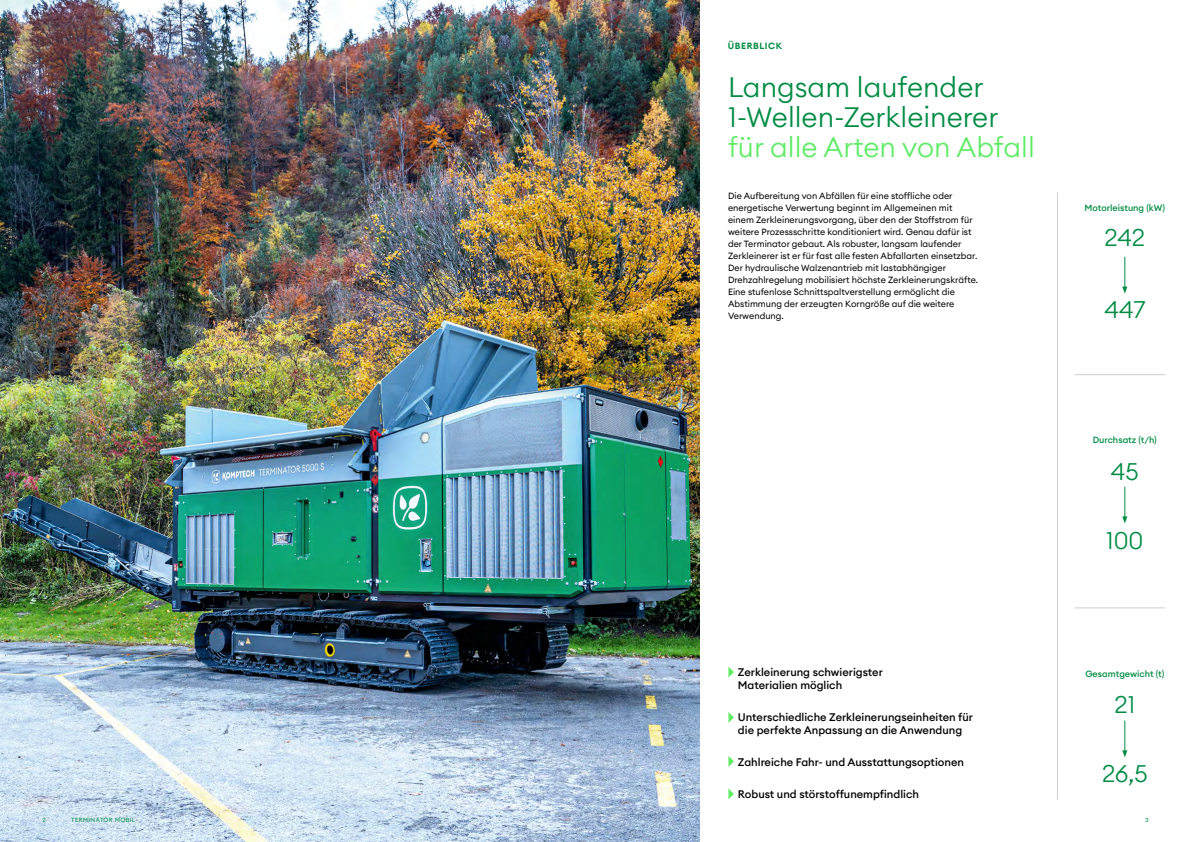
<style>
.page{position:relative;width:1191px;height:842px;background:#fff}
.page>*{position:absolute;margin:0;border:0;box-sizing:border-box;transform-origin:0 0}
.t1{font:300 28px/30px "Euclid Circular A";color:#008c44}
.t2{font:300 28px "Euclid Circular A";color:#5fec65}
.t3{font:300 24px "Euclid Circular A";color:#008c44}
.t4{font:500 11px/13px "Euclid Circular A";color:#000}
.t5{font:9px/12px "Euclid Circular A";color:#000}
.t6{font:500 9px "Euclid Circular A";color:#008c44}
.t7{font:600 9px "Euclid Circular A";letter-spacing:.06em;color:#008c44}
.t8{font:6px "Euclid Circular A";letter-spacing:.06em;color:#008c44}
</style>
<div class="page">
<img style="left:0;top:0;width:699px;height:842px">
<hr style="left:595px;top:782px;width:596px;height:1px;background:#000">
<hr style="left:0;top:775px;width:595px;height:1px;background:#008c44">
<svg style="left:728px;top:712px;width:6px;height:11px"></svg>
<svg style="left:728px;top:756px;width:6px;height:11px"></svg>
<svg style="left:728px;top:666px;width:6px;height:11px"></svg>
<svg style="left:728px;top:788px;width:6px;height:11px"></svg>
<hr style="left:1074px;top:374px;width:91px;height:1px;background:#cdcfd0">
<hr style="left:1074px;top:608px;width:91px;height:1px;background:#cdcfd0">
<hr style="left:1057px;top:193px;width:1px;height:606px;background:#cdcfd0">
<hr style="left:1124px;top:257px;width:1px;height:31px;background:#008c44">
<svg style="left:1122px;top:287px;width:5px;height:7px"></svg>
<hr style="left:1124px;top:487px;width:1px;height:31px;background:#008c44">
<svg style="left:1122px;top:516px;width:5px;height:7px"></svg>
<hr style="left:1124px;top:720px;width:1px;height:32px;background:#008c44">
<svg style="left:1122px;top:750px;width:5px;height:7px"></svg>
<p class="t7" style="left:728px;top:40px;width:56px">ÜBERBLICK</p>
<h1 class="t1" style="left:728px;top:71px;width:272px">Langsam laufender<br>1-Wellen-Zerkleinerer</h1>
<h1 class="t2" style="left:728px;top:128px;width:308px">für alle Arten von Abfall</h1>
<p class="t5" style="left:728px;top:190px;width:252px">Die Aufbereitung von Abfällen für eine stoffliche oder energetische Verwertung beginnt im Allgemeinen mit einem Zerkleinerungsvorgang, über den der Stoffstrom für weitere Prozessschritte konditioniert wird. Genau dafür ist der Terminator gebaut. Als robuster, langsam laufender Zerkleinerer ist er für fast alle festen Abfallarten einsetzbar.<br>Der hydraulische Walzenantrieb mit lastabhängiger Drehzahlregelung mobilisiert höchste Zerkleinerungskräfte.<br>Eine stufenlose Schnittspaltverstellung ermöglicht die Abstimmung der erzeugten Korngröße auf die weitere Verwendung.</p>
<p class="t4" style="left:738px;top:666px;width:146px">Zerkleinerung schwierigster<br>Materialien möglich</p>
<p class="t4" style="left:738px;top:711px;width:236px">Unterschiedliche Zerkleinerungseinheiten für die perfekte Anpassung an die Anwendung</p>
<p class="t4" style="left:738px;top:756px;width:227px">Zahlreiche Fahr- und Ausstattungsoptionen</p>
<p class="t4" style="left:738px;top:788px;width:182px">Robust und störstoffunempfindlich</p>
<p class="t6" style="left:1084px;top:202px;width:82px">Motorleistung (kW)</p>
<h2 class="t3" style="left:1104px;top:222px;width:42px">242</h2>
<h2 class="t3" style="left:1104px;top:294px;width:42px">447</h2>
<p class="t6" style="left:1092px;top:434px;width:66px">Durchsatz (t/h)</p>
<h2 class="t3" style="left:1110px;top:455px;width:29px">45</h2>
<h2 class="t3" style="left:1106px;top:525px;width:39px">100</h2>
<p class="t6" style="left:1085px;top:667px;width:80px">Gesamtgewicht (t)</p>
<h2 class="t3" style="left:1114px;top:689px;width:22px">21</h2>
<h2 class="t3" style="left:1102px;top:758px;width:47px">26,5</h2>
<p class="t8" style="left:43px;top:816px;width:5px">2</p>
<p class="t8" style="left:71px;top:816px;width:65px">TERMINATOR MOBIL</p>
<p class="t8" style="left:1145px;top:816px;width:5px">3</p>
</div>
